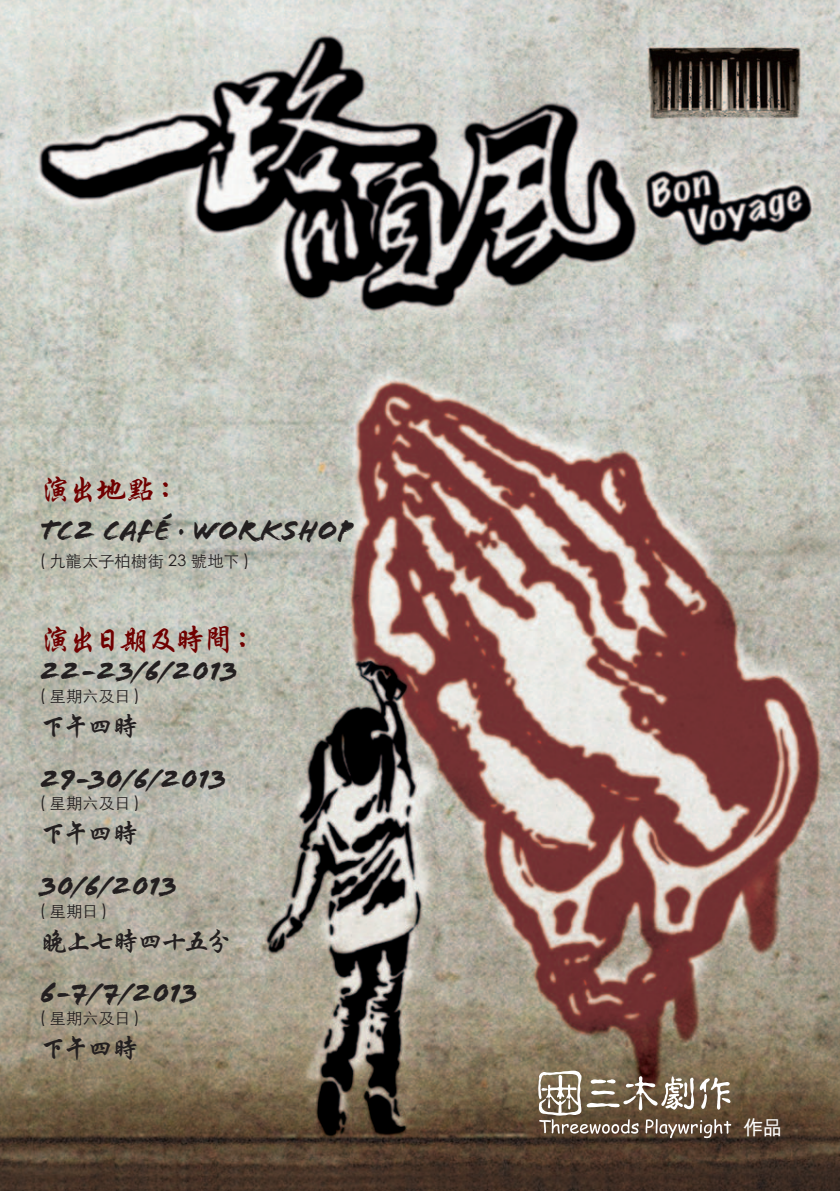
<style>
.page{position:relative;width:840px;height:1191px;background:#fff}
.page>*{position:absolute;margin:0;border:0;box-sizing:border-box;transform-origin:0 0}
.t1{font:700 32px "C Xing Kai HK";letter-spacing:-.145em;color:#700000}
.t2{font:30px "Flood Std";letter-spacing:.015em;color:#231f20}
.t3{font:28px "Flood Std";letter-spacing:.01em;color:#231f20}
.t4{font:700 28px "C Xing Kai HK";letter-spacing:-.15em;color:#231f20}
.t5{font:700 20px "M Hei HK";color:#fff}
.t6{font:300 16px "ST Heiti TC";letter-spacing:.02em;color:#231f20}
</style>
<div class="page">
<img style="left:0;top:0;width:839px;height:1191px">
<svg style="left:538px;top:1070px;width:192px;height:68px;background:#877765"></svg>
<p class="t1" style="left:40px;top:474px;width:143px">演出地點：</p>
<p class="t2" style="left:40px;top:513px;width:314px">TC2 CAFÉ ∙ WORKSHOP</p>
<p class="t6" style="left:40px;top:548px;width:211px">( 九龍太子柏樹街 23 號地下 )</p>
<p class="t1" style="left:40px;top:624px;width:220px">演出日期及時間：</p>
<p class="t3" style="left:40px;top:654px;width:199px">22-23/6/2013</p>
<p class="t6" style="left:40px;top:682px;width:101px">( 星期六及日 )</p>
<p class="t4" style="left:40px;top:712px;width:102px">下午四時</p>
<p class="t3" style="left:40px;top:762px;width:188px">29-30/6/2013</p>
<p class="t6" style="left:40px;top:789px;width:101px">( 星期六及日 )</p>
<p class="t4" style="left:40px;top:820px;width:102px">下午四時</p>
<p class="t3" style="left:40px;top:869px;width:139px">30/6/2013</p>
<p class="t6" style="left:40px;top:897px;width:69px">( 星期日)</p>
<p class="t4" style="left:40px;top:927px;width:194px">晚上七時四十五分</p>
<p class="t3" style="left:40px;top:977px;width:159px">6-7/7/2013</p>
<p class="t6" style="left:40px;top:1004px;width:101px">( 星期六及日 )</p>
<p class="t4" style="left:40px;top:1034px;width:102px">下午四時</p>
<p class="t5" style="left:742px;top:1113px;width:41px">作品</p>
</div>
